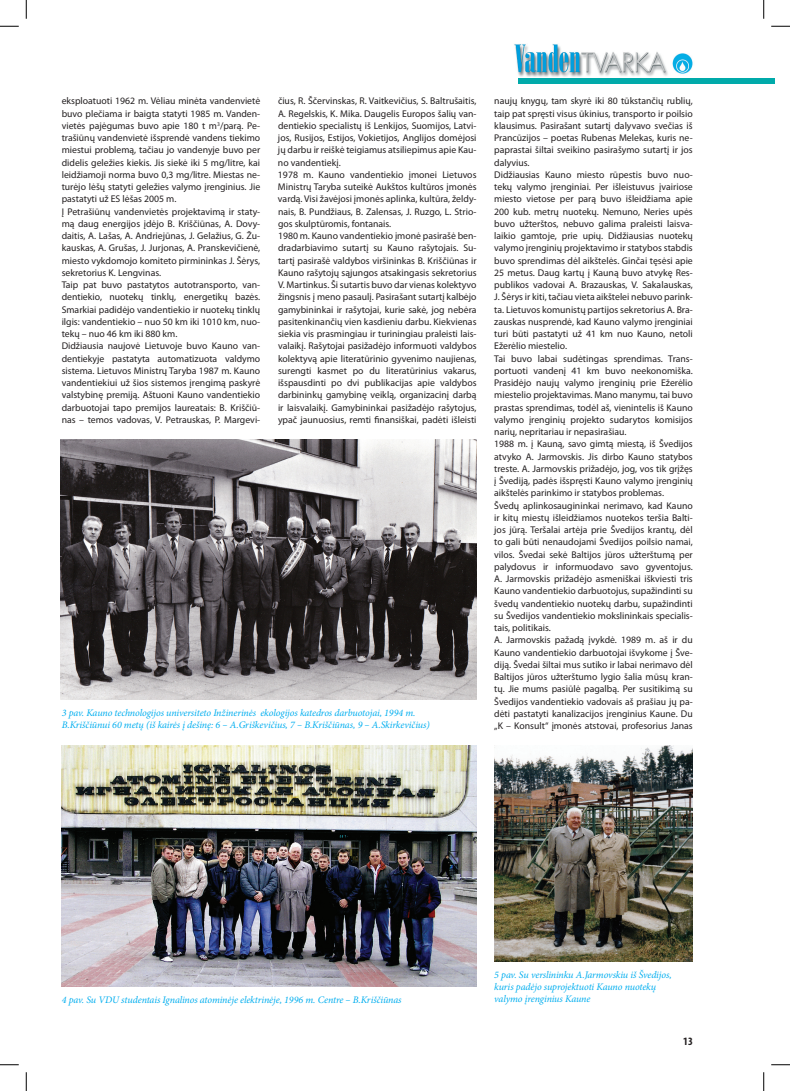
<style>
.page{position:relative;width:790px;height:1091px;background:#fff}
.page>*{position:absolute;margin:0;border:0;box-sizing:border-box;transform-origin:0 0}
.t1{font:700 condensed 11.25px "Myriad Pro";color:#231f20}
.t2{font:italic 10px/12px "Minion Pro";letter-spacing:-.015em;color:#00aeef}
.t3{font:9.75px/12.2px "Myriad Pro";color:#231f20}
</style>
<div class="page">
<img style="left:514px;top:44px;width:179px;height:33px">
<div style="left:518px;top:78px;width:256px;height:6px;background:#0aa"></div>
<img style="left:61px;top:439px;width:415px;height:260px">
<img style="left:62px;top:746px;width:414px;height:240px">
<img style="left:494px;top:746px;width:198px;height:216px">
<svg style="left:0;top:25px;width:19px;height:2px"></svg>
<svg style="left:771px;top:25px;width:19px;height:2px"></svg>
<svg style="left:0;top:1064px;width:19px;height:1px"></svg>
<svg style="left:771px;top:1064px;width:19px;height:1px"></svg>
<svg style="left:25px;top:0;width:2px;height:19px"></svg>
<svg style="left:25px;top:1072px;width:2px;height:19px"></svg>
<svg style="left:763px;top:0;width:1px;height:19px"></svg>
<svg style="left:763px;top:1072px;width:1px;height:19px"></svg>
<p class="t3" style="left:62px;top:95px;width:200px">eksploatuoti 1962 m. Vėliau minėta vandenvietė buvo plečiama ir baigta statyti 1985 m. Vanden&shy;vietės pajėgumas buvo apie 180 t m<sup>3</sup>/parą. Pe&shy;trašiūnų vandenvietė išsprendė vandens tiekimo miestui problemą, tačiau jo vandenyje buvo per didelis geležies kiekis. Jis siekė iki 5 mg/litre, kai leidžiamoji norma buvo 0,3 mg/litre. Miestas ne&shy;turėjo lėšų statyti geležies valymo įrenginius. Jie pastatyti už ES lėšas 2005 m.<br>Į Petrašiūnų vandenvietės projektavimą ir staty&shy;mą daug energijos įdėjo B. Kriščiūnas, A. Dovy&shy;daitis, A. Lašas, A. Andriejūnas, J. Gelažius, G. Žu&shy;kauskas, A. Grušas, J. Jurjonas, A. Pranskevičienė, miesto vykdomojo komiteto pirmininkas J. Šėrys, sekretorius K. Lengvinas.<br>Taip pat buvo pastatytos autotransporto, van&shy;dentiekio, nuotekų tinklų, energetikų bazės.<br>Smarkiai padidėjo vandentiekio ir nuotekų tinklų ilgis: vandentiekio – nuo 50 km iki 1010 km, nuo&shy;tekų – nuo 46 km iki 880 km.<br>Didžiausia naujovė Lietuvoje buvo Kauno van&shy;dentiekyje pastatyta automatizuota valdymo sistema. Lietuvos Ministrų Taryba 1987 m. Kauno vandentiekiui už šios sistemos įrengimą paskyrė valstybinę premiją. Aštuoni Kauno vandentiekio darbuotojai tapo premijos laureatais: B. Kriščiū&shy;nas – temos vadovas, V. Petrauskas, P. Margevi-</p>
<p class="t3" style="left:278px;top:95px;width:200px">čius, R. Ščervinskas, R. Vaitkevičius, S. Baltrušaitis, A. Regelskis, K. Mika. Daugelis Europos šalių van&shy;dentiekio specialistų iš Lenkijos, Suomijos, Latvi&shy;jos, Rusijos, Estijos, Vokietijos, Anglijos domėjosi jų darbu ir reiškė teigiamus atsiliepimus apie Kau&shy;no vandentiekį.<br>1978 m. Kauno vandentiekio įmonei Lietuvos Ministrų Taryba suteikė Aukštos kultūros įmonės vardą. Visi žavėjosi įmonės aplinka, kultūra, želdy&shy;nais, B. Pundžiaus, B. Zalensas, J. Ruzgo, L. Strio&shy;gos skulptūromis, fontanais.<br>1980 m. Kauno vandentiekio įmonė pasirašė ben&shy;dradarbiavimo sutartį su Kauno rašytojais. Su&shy;tartį pasirašė valdybos viršininkas B. Kriščiūnas ir Kauno rašytojų sąjungos atsakingasis sekretorius V. Martinkus. Ši sutartis buvo dar vienas kolektyvo žingsnis į meno pasaulį. Pasirašant sutartį kalbėjo gamybininkai ir rašytojai, kurie sakė, jog nebėra pasitenkinančių vien kasdieniu darbu. Kiekvienas siekia vis prasmingiau ir turiningiau praleisti lais&shy;valaikį. Rašytojai pasižadėjo informuoti valdybos kolektyvą apie literatūrinio gyvenimo naujienas, surengti kasmet po du literatūrinius vakarus, išspausdinti po dvi publikacijas apie valdybos darbininkų gamybinę veiklą, organizacinį darbą ir laisvalaikį. Gamybininkai pasižadėjo rašytojus, ypač jaunuosius, remti finansiškai, padėti išleisti</p>
<p class="t2" style="left:62px;top:706px;width:369px">3 pav. Kauno technologijos universiteto Inžinerinės ekologijos katedros darbuotojai, 1994 m.<br>B.Kriščiūnui 60 metų (iš kairės į dešinę: 6 – A.Griškevičius, 7 – B.Kriščiūnas, 9 – A.Skirkevičius)</p>
<p class="t3" style="left:494px;top:95px;width:200px">naujų knygų, tam skyrė iki 80 tūkstančių rublių, taip pat spręsti visus ūkinius, transporto ir poilsio klausimus. Pasirašant sutartį dalyvavo svečias iš Prancūzijos – poetas Rubenas Melekas, kuris ne&shy;paprastai šiltai sveikino pasirašymo sutartį ir jos dalyvius.<br>Didžiausias Kauno miesto rūpestis buvo nuo&shy;tekų valymo įrenginiai. Per išleistuvus įvairiose miesto vietose per parą buvo išleidžiama apie 200 kub. metrų nuotekų. Nemuno, Neries upės buvo užterštos, nebuvo galima praleisti laisva&shy;laikio gamtoje, prie upių. Didžiausias nuotekų valymo įrenginių projektavimo ir statybos stabdis buvo sprendimas dėl aikštelės. Ginčai tęsėsi apie 25 metus. Daug kartų į Kauną buvo atvykę Res&shy;publikos vadovai A. Brazauskas, V. Sakalauskas, J. Šėrys ir kiti, tačiau vieta aikštelei nebuvo parink&shy;ta. Lietuvos komunistų partijos sekretorius A. Bra&shy;zauskas nusprendė, kad Kauno valymo įrenginiai turi būti pastatyti už 41 km nuo Kauno, netoli Ežerėlio miestelio.<br>Tai buvo labai sudėtingas sprendimas. Trans&shy;portuoti vandenį 41 km buvo neekonomiška.<br>Prasidėjo naujų valymo įrenginių prie Ežerėlio miestelio projektavimas. Mano manymu, tai buvo prastas sprendimas, todėl aš, vienintelis iš Kauno valymo įrenginių projekto sudarytos komisijos narių, nepritariau ir nepasirašiau.<br>1988 m. į Kauną, savo gimtą miestą, iš Švedijos atvyko A. Jarmovskis. Jis dirbo Kauno statybos treste. A. Jarmovskis prižadėjo, jog, vos tik grįžęs į Švediją, padės išspręsti Kauno valymo įrenginių aikštelės parinkimo ir statybos problemas.<br>Švedų aplinkosaugininkai nerimavo, kad Kauno ir kitų miestų išleidžiamos nuotekos teršia Balti&shy;jos jūrą. Teršalai artėja prie Švedijos krantų, dėl to gali būti nenaudojami Švedijos poilsio namai, vilos. Švedai sekė Baltijos jūros užterštumą per palydovus ir informuodavo savo gyventojus.<br>A. Jarmovskis prižadėjo asmeniškai iškviesti tris Kauno vandentiekio darbuotojus, supažindinti su švedų vandentiekio nuotekų darbu, supažindinti su Švedijos vandentiekio mokslininkais specialis&shy;tais, politikais.<br>A. Jarmovskis pažadą įvykdė. 1989 m. aš ir du Kauno vandentiekio darbuotojai išvykome į Šve&shy;diją. Švedai šiltai mus sutiko ir labai nerimavo dėl Baltijos jūros užterštumo lygio šalia mūsų kran&shy;tų. Jie mums pasiūlė pagalbą. Per susitikimą su Švedijos vandentiekio vadovais aš prašiau jų pa&shy;dėti pastatyti kanalizacijos įrenginius Kaune. Du „K – Konsult“ įmonės atstovai, profesorius Janas</p>
<p class="t2" style="left:62px;top:993px;width:341px">4 pav. Su VDU studentais Ignalinos atominėje elektrinėje, 1996 m. Centre – B.Kriščiūnas</p>
<p class="t2" style="left:494px;top:969px;width:179px">5 pav. Su verslininku A.Jarmovskiu iš Švedijos, kuris padėjo suprojektuoti Kauno nuotekų valymo įrenginius Kaune</p>
<p class="t1" style="left:683px;top:1034px;width:11px">13</p>
</div>
